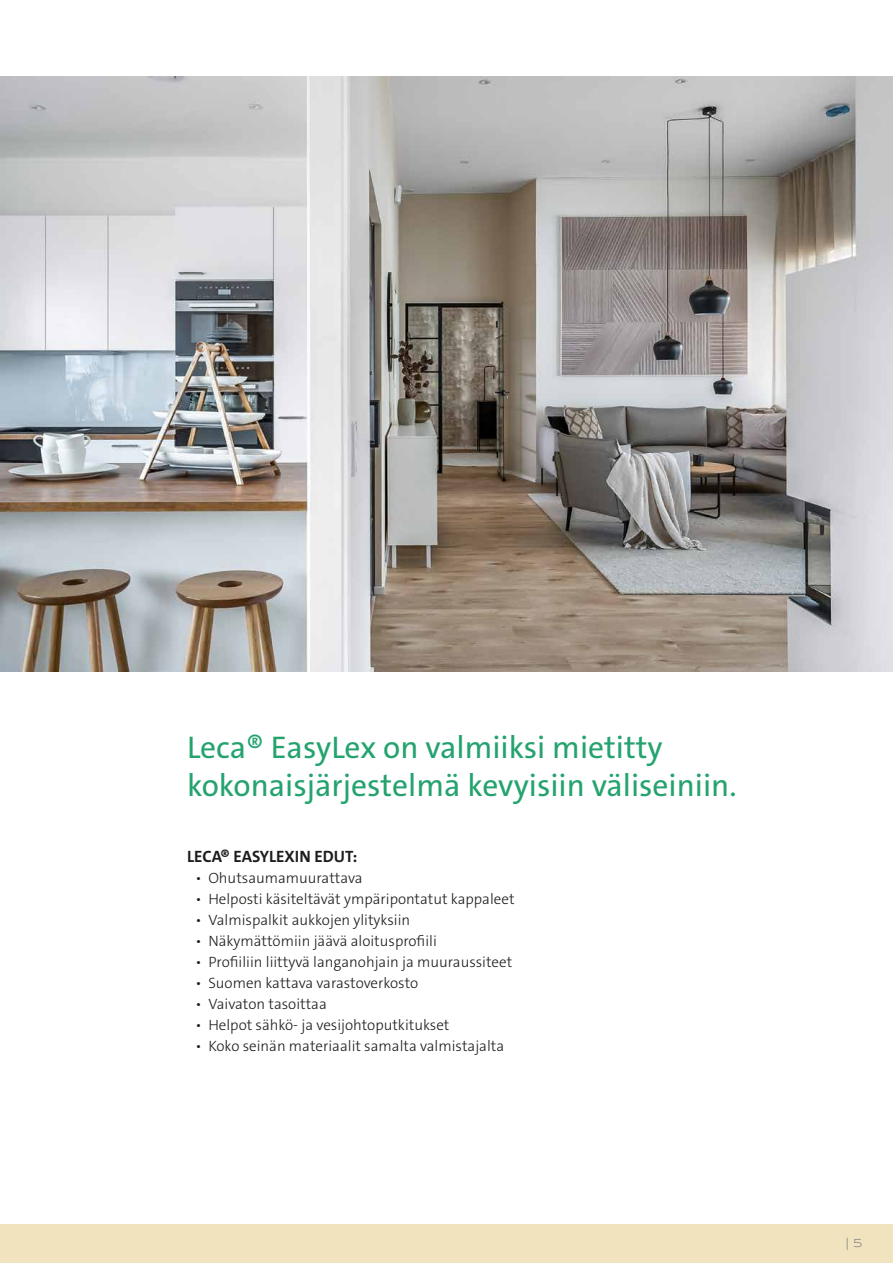
<style>
.page{position:relative;width:893px;height:1263px;background:#fff}
.page>*{position:absolute;margin:0;border:0;box-sizing:border-box;transform-origin:0 0}
.t1{font:31.5px/37.8px "The Sans C4 s";color:#25a36f}
.t2{font:700 16.5px "The Sans C4 s";color:#1d1d1b}
.t3{font:300 15px "The Sans C4 s";color:#1d1d1b}
.t4{font:12px "Syncopate";color:#828289}
</style>
<div class="page">
<div style="left:0;top:1224px;width:893px;height:39px;background:#f1e3bd"></div>
<img style="left:0;top:77px;width:893px;height:595px">
<h3 class="t1" style="left:187px;top:728px;width:551px">Leca® EasyLex on valmiiksi mietitty kokonaisjärjestelmä kevyisiin väliseiniin.</h3>
<h5 class="t2" style="left:187px;top:846px;width:172px">LECA® EASYLEXIN EDUT:</h5>
<p class="t3" style="left:196px;top:868px;width:168px">• Ohutsaumamuurattava</p>
<p class="t3" style="left:196px;top:889px;width:320px">• Helposti käsiteltävät ympäripontatut kappaleet</p>
<p class="t3" style="left:196px;top:910px;width:216px">• Valmispalkit aukkojen ylityksiin</p>
<p class="t3" style="left:196px;top:931px;width:243px">• Näkymättömiin jäävä aloitusprofiili</p>
<p class="t3" style="left:196px;top:952px;width:318px">• Profiiliin liittyvä langanohjain ja muuraussiteet</p>
<p class="t3" style="left:196px;top:973px;width:224px">• Suomen kattava varastoverkosto</p>
<p class="t3" style="left:196px;top:994px;width:133px">• Vaivaton tasoittaa</p>
<p class="t3" style="left:196px;top:1015px;width:255px">• Helpot sähkö- ja vesijohtoputkitukset</p>
<p class="t3" style="left:196px;top:1036px;width:310px">• Koko seinän materiaalit samalta valmistajalta</p>
<p class="t4" style="left:846px;top:1236px;width:18px">| 5</p>
</div>
